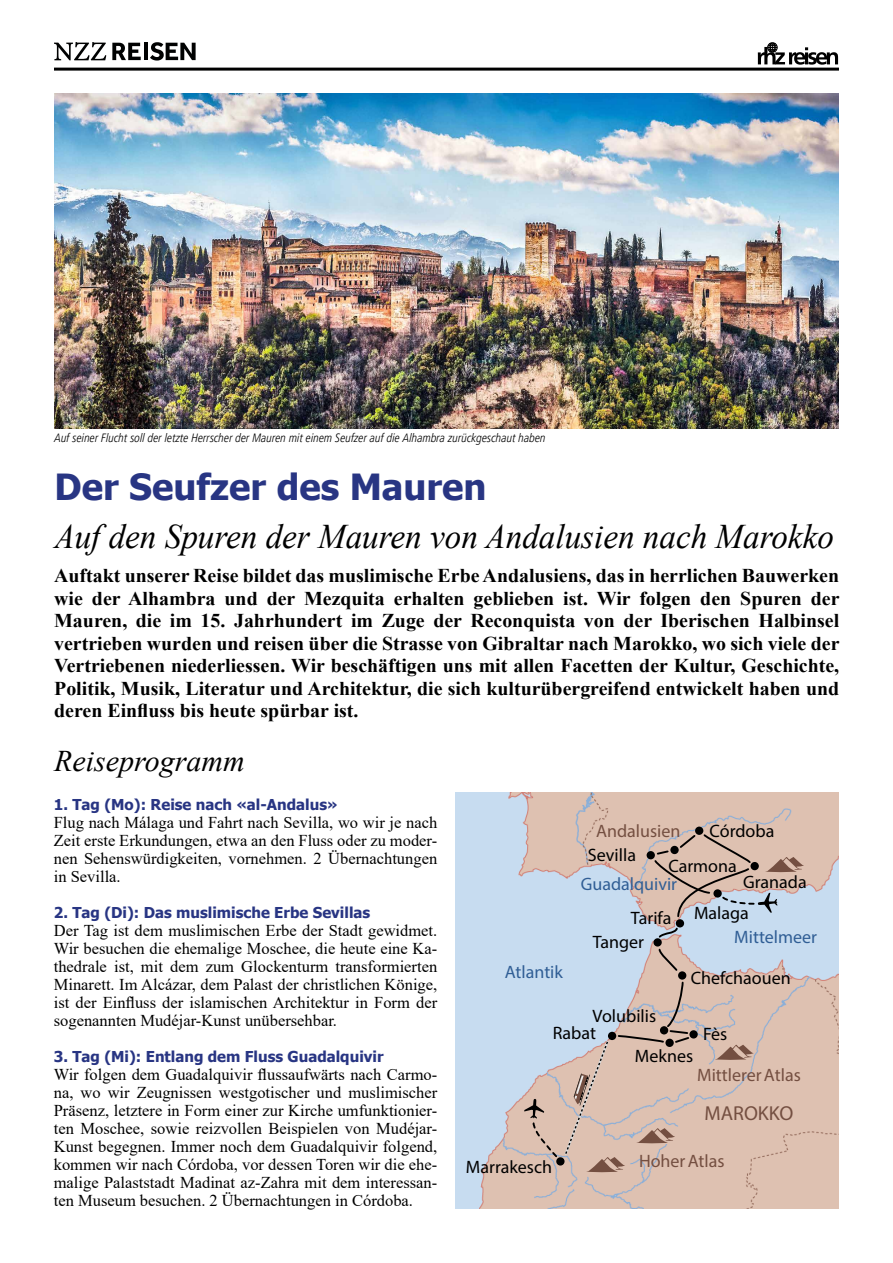
<style>
.page{position:relative;width:893px;height:1263px;background:#fff}
.page>*{position:absolute;margin:0;border:0;box-sizing:border-box;transform-origin:0 0}
.t1{font:700 36px "Tahoma";color:#283583}
.t2{font:italic 34.5px "Times New Roman";color:#000;scale:.96 1}
.t3{font:italic 30px "Times New Roman";color:#000}
.t4{font:700 condensed 20.25px "Frutiger";color:#744f41}
.t5{font:700 19.5px/22.5px "Times New Roman";color:#000;text-align:justify}
.t6{font:condensed 18px "Frutiger";color:#000}
.t7{font:700 condensed 18px "Frutiger";color:#744f41}
.t8{font:condensed 18px "Frutiger";color:#305e95}
.t9{font:16.5px/18px "Times New Roman";color:#000;text-align:justify}
.t10{font:700 15px "Tahoma";color:#283583}
.t11{font:italic 300 condensed 12px "Frutiger LT Pro";color:#000}
</style>
<div class="page">
<hr style="left:54px;top:68px;width:785px;height:3px;background:#000">
<img style="left:455px;top:793px;width:383px;height:415px">
<svg style="left:657px;top:926px;width:22px;height:13px"></svg>
<svg style="left:657px;top:947px;width:22px;height:25px"></svg>
<svg style="left:653px;top:832px;width:151px;height:86px;background:#cbbab2"></svg>
<svg style="left:715px;top:1045px;width:39px;height:15px"></svg>
<svg style="left:524px;top:981px;width:167px;height:191px;background:#cfc1bc"></svg>
<div style="left:556px;top:1157px;width:9px;height:8px;background:#000;border-radius:50%"></div>
<div style="left:608px;top:1032px;width:8px;height:8px;background:#000;border-radius:50%"></div>
<div style="left:665px;top:1039px;width:9px;height:8px;background:#000;border-radius:50%"></div>
<div style="left:689px;top:1030px;width:9px;height:8px;background:#000;border-radius:50%"></div>
<div style="left:678px;top:971px;width:8px;height:9px;background:#000;border-radius:50%"></div>
<div style="left:653px;top:938px;width:9px;height:8px;background:#000;border-radius:50%"></div>
<div style="left:676px;top:919px;width:8px;height:8px;background:#000;border-radius:50%"></div>
<div style="left:660px;top:1026px;width:8px;height:8px;background:#000;border-radius:50%"></div>
<div style="left:647px;top:851px;width:8px;height:8px;background:#000;border-radius:50%"></div>
<div style="left:670px;top:846px;width:9px;height:8px;background:#000;border-radius:50%"></div>
<div style="left:750px;top:862px;width:9px;height:8px;background:#000;border-radius:50%"></div>
<div style="left:695px;top:826px;width:8px;height:9px;background:#000;border-radius:50%"></div>
<div style="left:713px;top:889px;width:9px;height:8px;background:#000;border-radius:50%"></div>
<img style="left:54px;top:94px;width:785px;height:334px">
<svg style="left:758px;top:43px;width:80px;height:22px"></svg>
<svg style="left:54px;top:43px;width:52px;height:17px"></svg>
<svg style="left:112px;top:43px;width:29px;height:17px"></svg>
<hr style="left:144px;top:43px;width:4px;height:17px;background:#010202">
<svg style="left:150px;top:43px;width:46px;height:18px"></svg>
<p class="t11" style="left:54px;top:430px;width:493px">Auf seiner Flucht soll der letzte Herrscher der Mauren mit einem Seufzer auf die Alhambra zurückgeschaut haben</p>
<h1 class="t1" style="left:54px;top:462px;width:434px">Der Seufzer des Mauren</h1>
<h2 class="t2" style="left:54px;top:512px;width:813px">Auf den Spuren der Mauren von Andalusien nach Marokko</h2>
<p class="t5" style="left:54px;top:564px;width:787px">Auftakt unserer Reise bildet das muslimische Erbe Andalusiens, das in herrlichen Bauwerken wie der Alhambra und der Mezquita erhalten geblieben ist. Wir folgen den Spuren der Mauren, die im 15. Jahrhundert im Zuge der Reconquista von der Iberischen Halbinsel vertrieben wurden und reisen über die Strasse von Gibraltar nach Marokko, wo sich viele der Vertriebenen niederliessen. Wir beschäftigen uns mit allen Facetten der Kultur, Geschichte, Politik, Musik, Literatur und Architektur, die sich kulturübergreifend entwickelt haben und deren Einfluss bis heute spürbar ist.</p>
<h3 class="t3" style="left:54px;top:740px;width:192px">Reiseprogramm</h3>
<p class="t10" style="left:54px;top:794px;width:285px">1. Tag (Mo): Reise nach «al-Andalus»</p>
<p class="t9" style="left:54px;top:813px;width:385px">Flug nach Málaga und Fahrt nach Sevilla, wo wir je nach Zeit erste Erkundungen, etwa an den Fluss oder zu moder&shy;nen Sehenswürdigkeiten, vornehmen. 2 Übernachtungen in Sevilla.</p>
<p class="t10" style="left:54px;top:902px;width:318px">2. Tag (Di): Das muslimische Erbe Sevillas</p>
<p class="t9" style="left:54px;top:921px;width:385px">Der Tag ist dem muslimischen Erbe der Stadt gewidmet.<br>Wir besuchen die ehemalige Moschee, die heute eine Ka&shy;thedrale ist, mit dem zum Glockenturm transformierten Minarett. Im Alcázar, dem Palast der christlichen Könige, ist der Einfluss der islamischen Architektur in Form der sogenannten Mudéjar-Kunst unübersehbar.</p>
<p class="t10" style="left:54px;top:1046px;width:331px">3. Tag (Mi): Entlang dem Fluss Guadalquivir</p>
<p class="t9" style="left:54px;top:1065px;width:385px">Wir folgen dem Guadalquivir flussaufwärts nach Carmo&shy;na, wo wir Zeugnissen westgotischer und muslimischer Präsenz, letztere in Form einer zur Kirche umfunktionier&shy;ten Moschee, sowie reizvollen Beispielen von Mudéjar-Kunst begegnen. Immer noch dem Guadalquivir folgend, kommen wir nach Córdoba, vor dessen Toren wir die ehe&shy;malige Palaststadt Madinat az-Zahra mit dem interessan&shy;ten Museum besuchen. 2 Übernachtungen in Córdoba.</p>
<p class="t6" style="left:710px;top:819px;width:66px">Córdoba</p>
<p class="t7" style="left:596px;top:820px;width:86px">Andalusien</p>
<p class="t6" style="left:588px;top:844px;width:50px">Sevilla</p>
<p class="t6" style="left:668px;top:854px;width:70px">Carmona</p>
<p class="t6" style="left:743px;top:871px;width:65px">Granada</p>
<p class="t8" style="left:581px;top:872px;width:98px">Guadalquivir</p>
<p class="t6" style="left:694px;top:901px;width:56px">Malaga</p>
<p class="t6" style="left:631px;top:907px;width:42px">Tarifa</p>
<p class="t8" style="left:734px;top:926px;width:84px">Mittelmeer</p>
<p class="t6" style="left:593px;top:930px;width:53px">Tanger</p>
<p class="t8" style="left:505px;top:961px;width:60px">Atlantik</p>
<p class="t6" style="left:691px;top:966px;width:101px">Chefchaouen</p>
<p class="t6" style="left:593px;top:1004px;width:65px">Volubilis</p>
<p class="t6" style="left:553px;top:1022px;width:45px">Rabat</p>
<p class="t6" style="left:703px;top:1023px;width:26px">Fès</p>
<p class="t7" style="left:697px;top:1064px;width:105px">Mittlerer Atlas</p>
<p class="t6" style="left:635px;top:1045px;width:60px">Meknes</p>
<p class="t4" style="left:705px;top:1101px;width:90px">MAROKKO</p>
<p class="t7" style="left:639px;top:1149px;width:87px">Hoher Atlas</p>
<p class="t6" style="left:466px;top:1156px;width:88px">Marrakesch</p>
</div>
